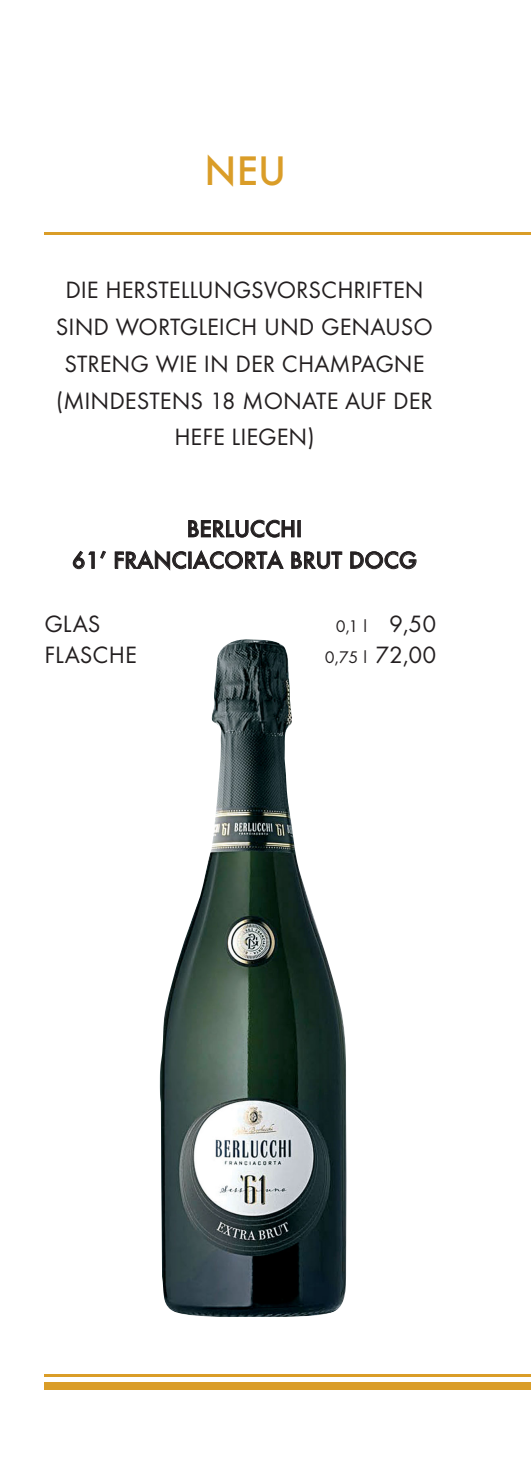
<style>
.page{position:relative;width:531px;height:1484px;background:#fff}
.page>*{position:absolute;margin:0;border:0;box-sizing:border-box;transform-origin:0 0}
.t1{font:500 42.88px "Futura T";color:#da9d28}
.t2{font:24.5px/36.8px "Futura T";color:#231f20;text-align:center}
.t3{font:500 24.5px/31.5px "Futura T";color:#231f20;text-align:center}
.t4{font:17.5px "Futura T";color:#231f20}
.s1{font-size:24.5px}
</style>
<div class="page">
<hr style="left:44px;top:232px;width:487px;height:3px;background:#da9d28">
<hr style="left:44px;top:1374px;width:487px;height:3px;background:#da9d28">
<div style="left:44px;top:1382px;width:487px;height:7px;background:#da9d28"></div>
<img style="left:159px;top:639px;width:188px;height:678px">
<h1 class="t1" style="left:205px;top:146px;width:83px">NEU</h1>
<p class="t2" style="left:56px;top:274px;width:378px">DIE HERSTELLUNGSVORSCHRIFTEN<br>SIND WORTGLEICH UND GENAUSO<br>STRENG WIE IN DER CHAMPAGNE (MINDESTENS 18 MONATE AUF DER<br>HEFE LIEGEN)</p>
<p class="t3" style="left:72px;top:512px;width:347px">BERLUCCHI<br>61’ FRANCIACORTA BRUT DOCG</p>
<p class="t2" style="left:44px;top:607px;width:58px">GLAS</p>
<p class="t4" style="left:336px;top:619px;width:102px">0,1 l <span class="s1">9,50</span></p>
<p class="t2" style="left:44px;top:638px;width:94px">FLASCHE</p>
<p class="t4" style="left:325px;top:650px;width:113px">0,75 l <span class="s1">72,00</span></p>
</div>
